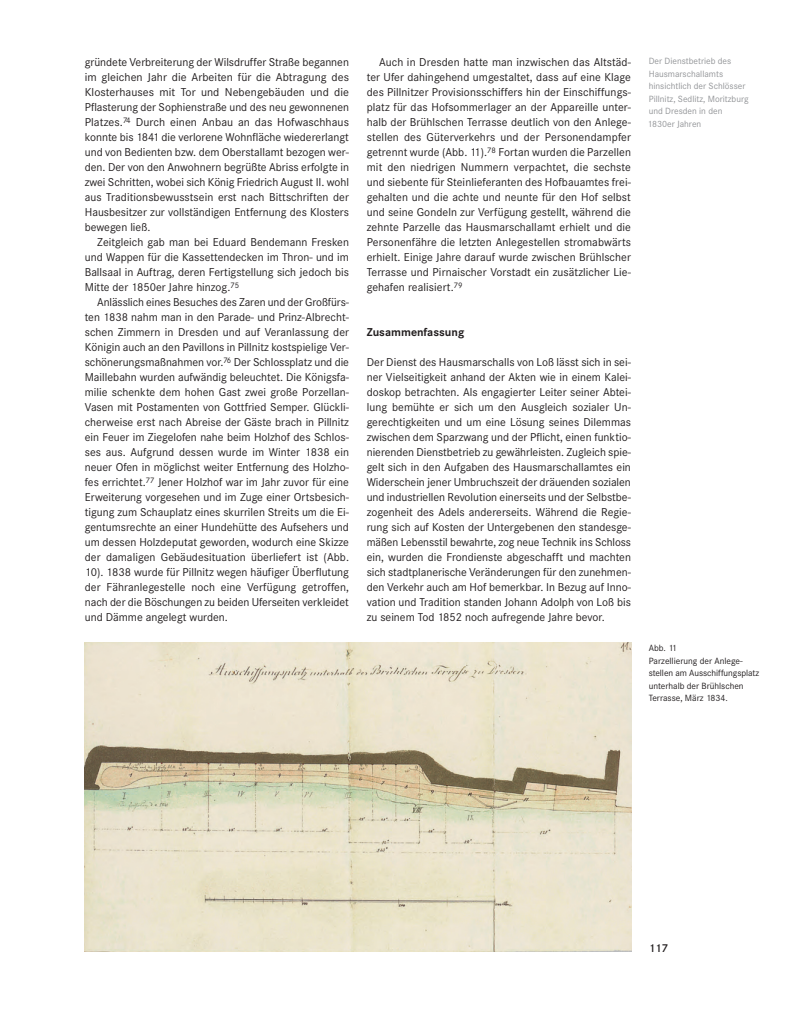
<style>
.page{position:relative;width:798px;height:1028px;background:#fff}
.page>*{position:absolute;margin:0;border:0;box-sizing:border-box;transform-origin:0 0}
.t1{font:11.88px/15px "Corporate S";color:#231f20;text-align:justify}
.t2{font:700 11.88px "Corporate S";color:#231f20}
.t3{font:11.88px "Corporate S Demi 2";color:#231f20}
.t4{font:9.38px/12.5px "Corporate S";color:#939598}
.t5{font:9.38px/12.5px "Corporate S";color:#231f20}
</style>
<div class="page">
<svg style="left:84px;top:642px;width:548px;height:310px;background:#e0d9c1"></svg>
<p class="t1" style="left:85px;top:56px;width:266px">gründete Verbreiterung der Wilsdruffer Straße begannen im gleichen Jahr die Arbeiten für die Abtragung des Klosterhauses mit Tor und Nebengebäuden und die Pflasterung der Sophienstraße und des neu gewonnenen Platzes.<sup>74</sup> Durch einen Anbau an das Hofwaschhaus konnte bis 1841 die verlorene Wohnfläche wiedererlangt und von Bedienten bzw. dem Oberstallamt bezogen wer&shy;den. Der von den Anwohnern begrüßte Abriss erfolgte in zwei Schritten, wobei sich König Friedrich August II. wohl aus Traditionsbewusstsein erst nach Bittschriften der Hausbesitzer zur vollständigen Entfernung des Klosters bewegen ließ.</p>
<p class="t1" style="left:85px;top:236px;width:265px;text-indent:12px">Zeitgleich gab man bei Eduard Bendemann Fresken und Wappen für die Kassettendecken im Thron- und im Ballsaal in Auftrag, deren Fertigstellung sich jedoch bis Mitte der 1850er Jahre hinzog.<sup>75</sup></p>
<p class="t1" style="left:85px;top:296px;width:266px;text-indent:12px">Anlässlich eines Besuches des Zaren und der Großfürs&shy;ten 1838 nahm man in den Parade- und Prinz-Albrecht&shy;schen Zimmern in Dresden und auf Veranlassung der Königin auch an den Pavillons in Pillnitz kostspielige Ver&shy;schönerungsmaßnahmen vor.<sup>76</sup> Der Schlossplatz und die Maillebahn wurden aufwändig beleuchtet. Die Königsfa&shy;milie schenkte dem hohen Gast zwei große Porzellan-Vasen mit Postamenten von Gottfried Semper. Glückli&shy;cherweise erst nach Abreise der Gäste brach in Pillnitz ein Feuer im Ziegelofen nahe beim Holzhof des Schlos&shy;ses aus. Aufgrund dessen wurde im Winter 1838 ein neuer Ofen in möglichst weiter Entfernung des Holzho&shy;fes errichtet.<sup>77</sup> Jener Holzhof war im Jahr zuvor für eine Erweiterung vorgesehen und im Zuge einer Ortsbesich&shy;tigung zum Schauplatz eines skurrilen Streits um die Ei&shy;gentumsrechte an einer Hundehütte des Aufsehers und um dessen Holzdeputat geworden, wodurch eine Skizze der damaligen Gebäudesituation überliefert ist (Abb.<br>10). 1838 wurde für Pillnitz wegen häufiger Überflutung der Fähranlegestelle noch eine Verfügung getroffen, nach der die Böschungen zu beiden Uferseiten verkleidet und Dämme angelegt wurden.</p>
<p class="t1" style="left:366px;top:56px;width:266px;text-indent:12px">Auch in Dresden hatte man inzwischen das Altstäd&shy;ter Ufer dahingehend umgestaltet, dass auf eine Klage des Pillnitzer Provisionsschiffers hin der Einschiffungs&shy;platz für das Hofsommerlager an der Appareille unter&shy;halb der Brühlschen Terrasse deutlich von den Anlege&shy;stellen des Güterverkehrs und der Personendampfer getrennt wurde (Abb. 11).<sup>78</sup> Fortan wurden die Parzellen mit den niedrigen Nummern verpachtet, die sechste und siebente für Steinlieferanten des Hofbauamtes frei&shy;gehalten und die achte und neunte für den Hof selbst und seine Gondeln zur Verfügung gestellt, während die zehnte Parzelle das Hausmarschallamt erhielt und die Personenfähre die letzten Anlegestellen stromabwärts erhielt. Einige Jahre darauf wurde zwischen Brühlscher Terrasse und Pirnaischer Vorstadt ein zusätzlicher Lie&shy;gehafen realisiert.<sup>79</sup></p>
<p class="t2" style="left:366px;top:328px;width:99px">Zusammenfassung</p>
<p class="t1" style="left:366px;top:356px;width:265px">Der Dienst des Hausmarschalls von Loß lässt sich in sei&shy;ner Vielseitigkeit anhand der Akten wie in einem Kalei&shy;doskop betrachten. Als engagierter Leiter seiner Abtei&shy;lung bemühte er sich um den Ausgleich sozialer Un&shy;gerechtigkeiten und um eine Lösung seines Dilemmas zwischen dem Sparzwang und der Pflicht, einen funktio&shy;nierenden Dienstbetrieb zu gewährleisten. Zugleich spie&shy;gelt sich in den Aufgaben des Hausmarschallamtes ein Widerschein jener Umbruchszeit der dräuenden sozialen und industriellen Revolution einerseits und der Selbstbe&shy;zogenheit des Adels andererseits. Während die Regie&shy;rung sich auf Kosten der Untergebenen den standesge&shy;mäßen Lebensstil bewahrte, zog neue Technik ins Schloss ein, wurden die Frondienste abgeschafft und machten sich stadtplanerische Veränderungen für den zunehmen&shy;den Verkehr auch am Hof bemerkbar. In Bezug auf Inno&shy;vation und Tradition standen Johann Adolph von Loß bis zu seinem Tod 1852 noch aufregende Jahre bevor.</p>
<p class="t4" style="left:647px;top:56px;width:102px">Der Dienstbetrieb des<br>Hausmarschallamts hinsichtlich der Schlösser<br>Pillnitz, Sedlitz, Moritzburg und Dresden in den<br>1830er Jahren</p>
<p class="t5" style="left:648px;top:643px;width:112px">Abb. 11<br>Parzellierung der Anlege&shy;stellen am Ausschiffungsplatz unterhalb der Brühlschen<br>Terrasse, März 1834.</p>
<p class="t3" style="left:648px;top:943px;width:21px">117</p>
</div>
